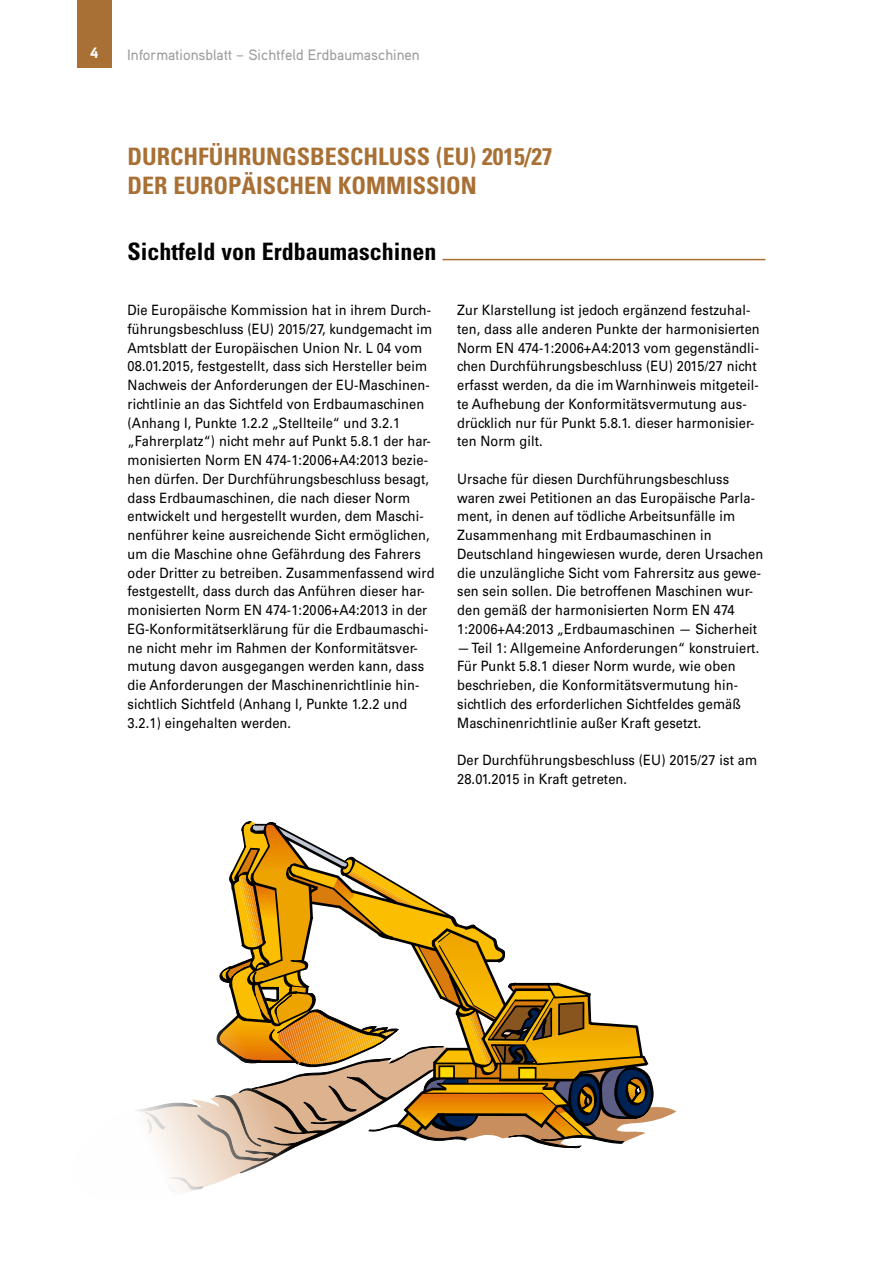
<style>
.page{position:relative;width:893px;height:1263px;background:#fff}
.page>*{position:absolute;margin:0;border:0;box-sizing:border-box;transform-origin:0 0}
.Head_Zwischen{font:700 condensed 24px/28.8px "Univers";color:#a87034}
.Head_Linie{font:700 condensed 24px "Univers";color:#000}
.t1{font:500 15px "Aaux Pro";color:#9c9e9f}
.t2{font:900 15px "Aaux Pro";color:#fff}
.Lauftext{font:14.25px/18.8px "Univers";letter-spacing:.01em;color:#000;scale:.9 1}
</style>
<div class="page">
<div style="left:78px;top:0;width:34px;height:68px;background:#a87034"></div>
<svg style="left:136px;top:821px;width:540px;height:371px"></svg>
<hr style="left:442px;top:259px;width:323px;height:1px;background:#a87034">
<p class="t2" style="left:90px;top:44px;width:10px">4</p>
<p class="t1" style="left:127px;top:45px;width:294px">Informationsblatt – Sichtfeld Erdbaumaschinen</p>
<p class="Head_Zwischen" style="left:128px;top:142px;width:427px">DURCHFÜHRUNGSBESCHLUSS (EU) 2015/27<br>DER EUROPÄISCHEN KOMMISSION</p>
<p class="Head_Linie" style="left:128px;top:237px;width:311px">Sichtfeld von Erdbaumaschinen</p>
<p class="Lauftext" style="left:128px;top:301px;width:343px">Die Europäische Kommission hat in ihrem Durch&shy;führungsbeschluss (EU) 2015/27, kundgemacht im Amtsblatt der Europäischen Union Nr. L 04 vom 08.01.2015, festgestellt, dass sich Hersteller beim Nachweis der Anforderungen der EU-Maschinen&shy;richtlinie an das Sichtfeld von Erdbaumaschinen (Anhang I, Punkte 1.2.2 „Stellteile“ und 3.2.1 „Fahrerplatz“) nicht mehr auf Punkt 5.8.1 der har&shy;monisierten Norm EN 474-1:2006+A4:2013 bezie&shy;hen dürfen. Der Durchführungsbeschluss besagt, dass Erdbaumaschinen, die nach dieser Norm entwickelt und hergestellt wurden, dem Maschi&shy;nenführer keine ausreichende Sicht ermöglichen, um die Maschine ohne Gefährdung des Fahrers oder Dritter zu betreiben. Zusammenfassend wird festgestellt, dass durch das Anführen dieser har&shy;monisierten Norm EN 474-1:2006+A4:2013 in der EG-Konformitätserklärung für die Erdbaumaschi&shy;ne nicht mehr im Rahmen der Konformitätsver&shy;mutung davon ausgegangen werden kann, dass die Anforderungen der Maschinenrichtlinie hin&shy;sichtlich Sichtfeld (Anhang I, Punkte 1.2.2 und 3.2.1) eingehalten werden.</p>
<p class="Lauftext" style="left:457px;top:301px;width:338px">Zur Klarstellung ist jedoch ergänzend festzuhal&shy;ten, dass alle anderen Punkte der harmonisierten Norm EN 474-1:2006+A4:2013 vom gegenständli&shy;chen Durchführungsbeschluss (EU) 2015/27 nicht erfasst werden, da die im Warnhinweis mitgeteil&shy;te Aufhebung der Konformitätsvermutung aus&shy;drücklich nur für Punkt 5.8.1. dieser harmonisier&shy;ten Norm gilt.</p>
<p class="Lauftext" style="left:457px;top:469px;width:342px">Ursache für diesen Durchführungsbeschluss waren zwei Petitionen an das Europäische Parla&shy;ment, in denen auf tödliche Arbeitsunfälle im Zusammenhang mit Erdbaumaschinen in Deutschland hingewiesen wurde, deren Ursachen die unzulängliche Sicht vom Fahrersitz aus gewe&shy;sen sein sollen. Die betroffenen Maschinen wur&shy;den gemäß der harmonisierten Norm EN 474<br>1:2006+A4:2013 „Erdbaumaschinen — Sicherheit</p>
<p class="Lauftext" style="left:457px;top:638px;width:337px">— Teil 1: Allgemeine Anforderungen“ konstruiert.<br>Für Punkt 5.8.1 dieser Norm wurde, wie oben beschrieben, die Konformitätsvermutung hin&shy;sichtlich des erforderlichen Sichtfeldes gemäß Maschinenrichtlinie außer Kraft gesetzt.</p>
<p class="Lauftext" style="left:457px;top:751px;width:335px">Der Durchführungsbeschluss (EU) 2015/27 ist am<br>28.01.2015 in Kraft getreten.</p>
</div>
